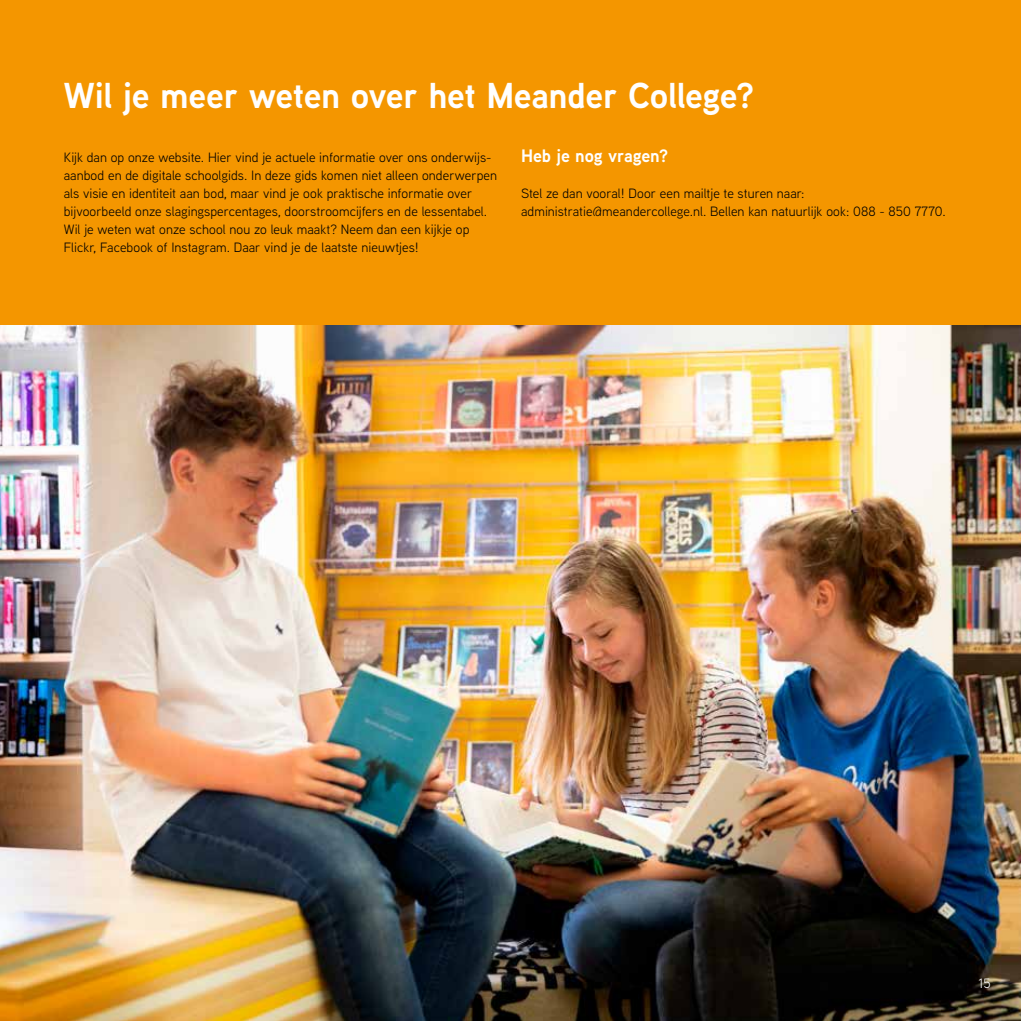
<style>
.page{position:relative;width:1021px;height:1021px;background:#fff}
.page>*{position:absolute;margin:0;border:0;box-sizing:border-box;transform-origin:0 0}
.t1{font:700 36px "Aaux Next";letter-spacing:-.01em;color:#fff}
.t2{font:700 18px "Aaux Next";letter-spacing:-.005em;color:#fff}
.t3{font:13.5px/18px "Aaux Next";letter-spacing:.005em;color:#000}
.t4{font:13.5px "Aaux Next";color:#fff}
</style>
<div class="page">
<div style="left:0;top:0;width:1020px;height:1020px;background:#f49600"></div>
<img style="left:0;top:325px;width:1020px;height:695px">
<h1 class="t1" style="left:64px;top:70px;width:692px">Wil je meer weten over het Meander College?</h1>
<p class="t3" style="left:64px;top:148px;width:435px">Kijk dan op onze website. Hier vind je actuele informatie over ons onderwijs&shy;aanbod en de digitale schoolgids. In deze gids komen niet alleen onderwerpen als visie en identiteit aan bod, maar vind je ook praktische informatie over bijvoorbeeld onze slagingspercentages, doorstroomcijfers en de lessentabel.<br>Wil je weten wat onze school nou zo leuk maakt? Neem dan een kijkje op Flickr, Facebook of Instagram. Daar vind je de laatste nieuwtjes!</p>
<h2 class="t2" style="left:521px;top:143px;width:149px">Heb je nog vragen?</h2>
<p class="t3" style="left:521px;top:184px;width:426px">Stel ze dan vooral! Door een mailtje te sturen naar: administratie@meandercollege.nl. Bellen kan natuurlijk ook: 088 - 850 7770.</p>
<p class="t4" style="left:978px;top:974px;width:14px">15</p>
</div>
